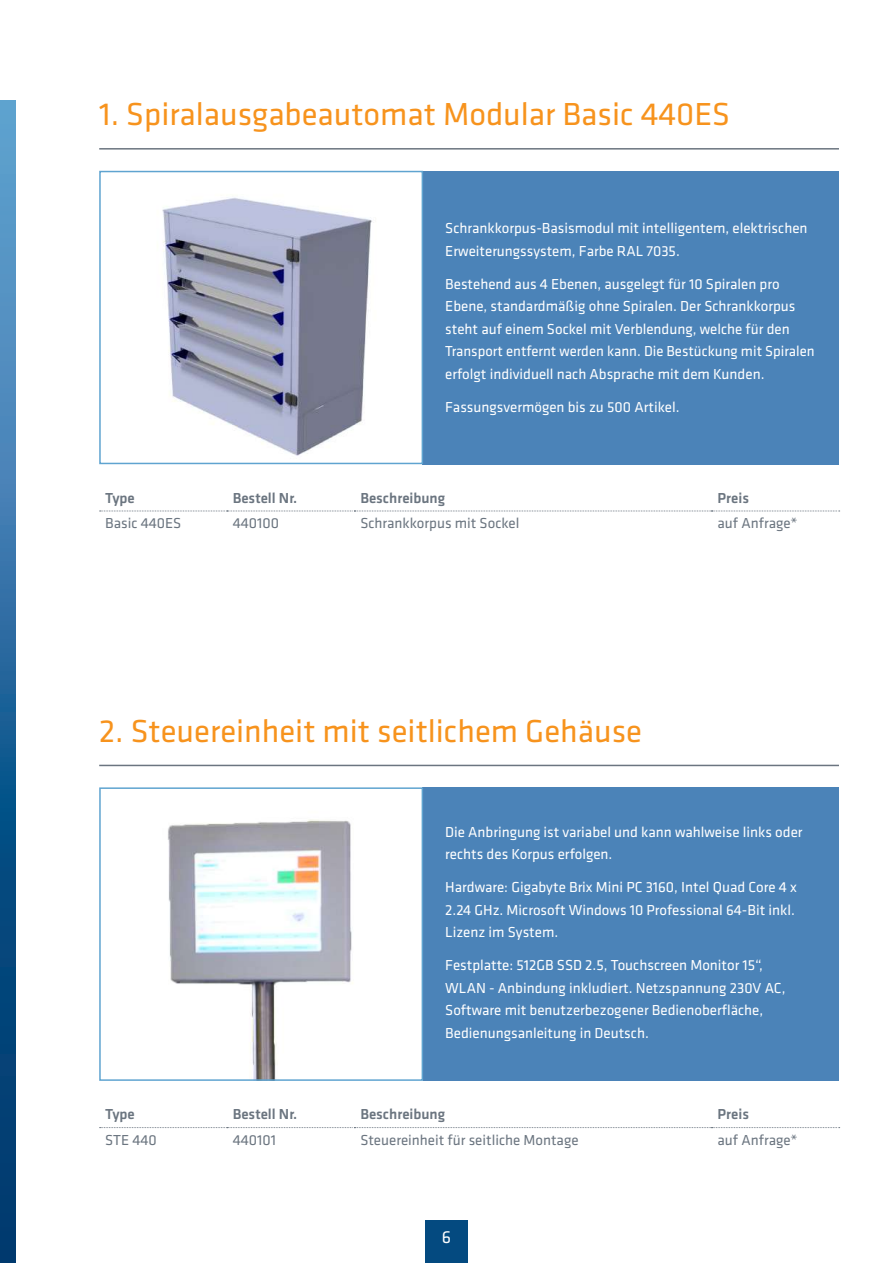
<style>
.page{position:relative;width:893px;height:1263px;background:#fff}
.page>*{position:absolute;margin:0;border:0;box-sizing:border-box;transform-origin:0 0}
.t1{font:33px "Klavika";color:#f7931d}
.t2{font:18px "Klavika";color:#fff}
.t3{font:15px/22.5px "Klavika";color:#fff}
.t4{font:15px "Klavika";color:#6b7580}
.t5{font:500 15px "Klavika";color:#6b7580}
</style>
<div class="page">
<div style="left:425px;top:1220px;width:43px;height:43px;background:#044a80"></div>
<svg style="left:0;top:101px;width:15px;height:1162px;background:#28689c"></svg>
<div style="left:422px;top:171px;width:417px;height:293px;background:#4b83b8"></div>
<hr style="left:99px;top:148px;width:740px;height:2px;background:#6b7580">
<img style="left:162px;top:197px;width:210px;height:259px">
<div style="left:99px;top:171px;width:324px;height:293px;border:2px solid #5fa4d0"></div>
<svg style="left:100px;top:511px;width:740px;height:1px"></svg>
<div style="left:422px;top:787px;width:417px;height:294px;background:#4b83b8"></div>
<hr style="left:99px;top:765px;width:740px;height:1px;background:#6b7580">
<svg style="left:100px;top:1127px;width:740px;height:1px"></svg>
<img style="left:168px;top:819px;width:185px;height:259px">
<div style="left:99px;top:787px;width:324px;height:294px;border:2px solid #5fa4d0"></div>
<h1 class="t1" style="left:99px;top:96px;width:632px">1. Spiralausgabeautomat Modular Basic 440ES</h1>
<p class="t3" style="left:445px;top:217px;width:364px">Schrankkorpus-Basismodul mit intelligentem, elektrischen<br>Erweiterungssystem, Farbe RAL 7035.</p>
<p class="t3" style="left:445px;top:273px;width:371px">Bestehend aus 4 Ebenen, ausgelegt für 10 Spiralen pro Ebene, standardmäßig ohne Spiralen. Der Schrankkorpus steht auf einem Sockel mit Verblendung, welche für den Transport entfernt werden kann. Die Bestückung mit Spiralen erfolgt individuell nach Absprache mit dem Kunden.</p>
<p class="t3" style="left:445px;top:396px;width:236px">Fassungsvermögen bis zu 500 Artikel.</p>
<p class="t5" style="left:105px;top:490px;width:31px">Type</p>
<p class="t5" style="left:233px;top:490px;width:66px">Bestell Nr.</p>
<p class="t5" style="left:360px;top:490px;width:86px">Beschreibung</p>
<p class="t5" style="left:717px;top:490px;width:33px">Preis</p>
<p class="t4" style="left:105px;top:515px;width:78px">Basic 440ES</p>
<p class="t4" style="left:233px;top:515px;width:48px">440100</p>
<p class="t4" style="left:360px;top:515px;width:161px">Schrankkorpus mit Sockel</p>
<p class="t4" style="left:717px;top:515px;width:82px">auf Anfrage*</p>
<h1 class="t1" style="left:99px;top:713px;width:544px">2. Steuereinheit mit seitlichem Gehäuse</h1>
<p class="t3" style="left:445px;top:821px;width:359px">Die Anbringung ist variabel und kann wahlweise links oder rechts des Korpus erfolgen.</p>
<p class="t3" style="left:445px;top:876px;width:353px">Hardware: Gigabyte Brix Mini PC 3160, Intel Quad Core 4 x<br>2.24 GHz. Microsoft Windows 10 Professional 64-Bit inkl.<br>Lizenz im System.</p>
<p class="t3" style="left:445px;top:954px;width:342px">Festplatte: 512GB SSD 2.5, Touchscreen Monitor 15“, WLAN - Anbindung inkludiert. Netzspannung 230V AC, Software mit benutzerbezogener Bedienoberfläche, Bedienungsanleitung in Deutsch.</p>
<p class="t5" style="left:105px;top:1106px;width:31px">Type</p>
<p class="t5" style="left:233px;top:1106px;width:66px">Bestell Nr.</p>
<p class="t5" style="left:360px;top:1106px;width:86px">Beschreibung</p>
<p class="t5" style="left:717px;top:1106px;width:33px">Preis</p>
<p class="t4" style="left:105px;top:1132px;width:53px">STE 440</p>
<p class="t4" style="left:233px;top:1132px;width:45px">440101</p>
<p class="t4" style="left:360px;top:1132px;width:220px">Steuereinheit für seitliche Montage</p>
<p class="t4" style="left:717px;top:1132px;width:82px">auf Anfrage*</p>
<p class="t2" style="left:442px;top:1227px;width:11px">6</p>
</div>
